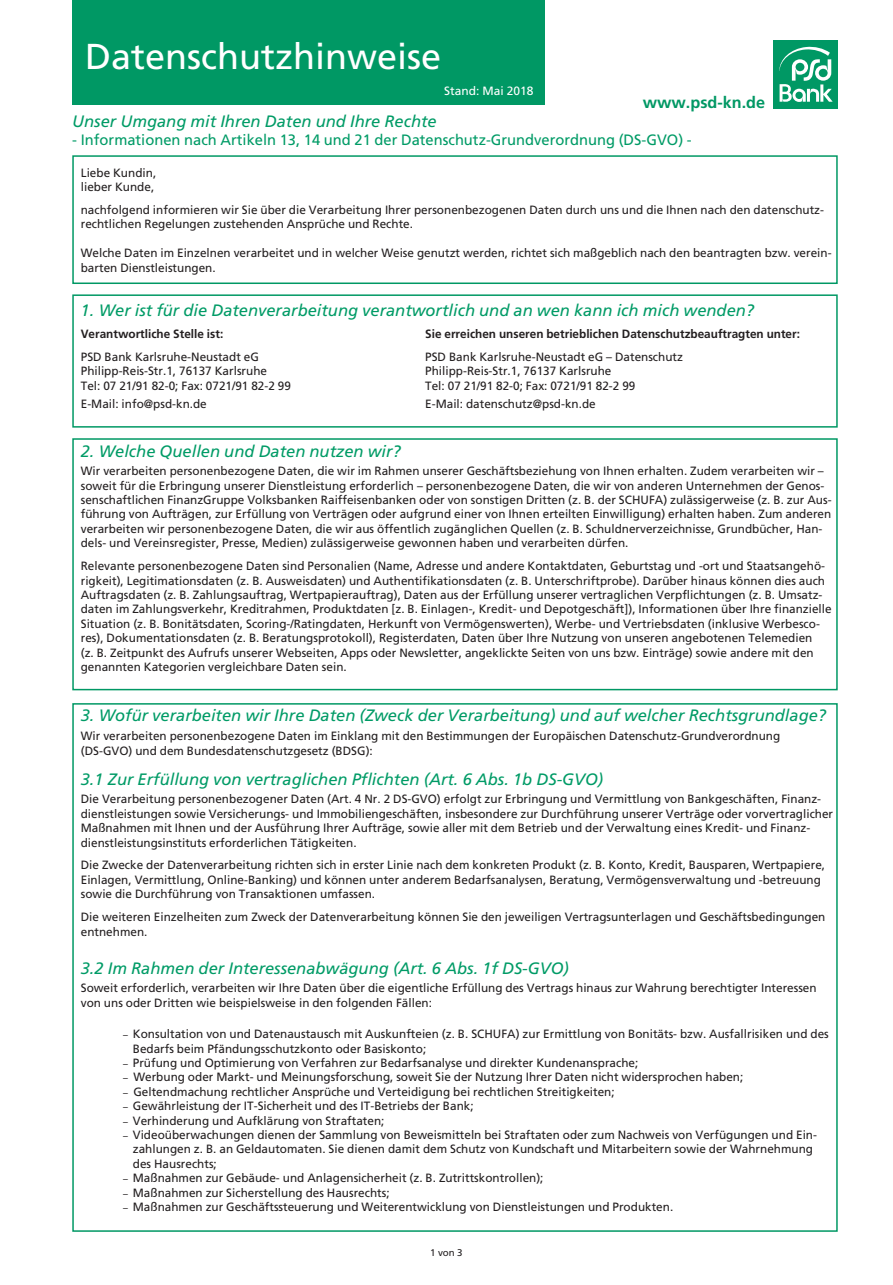
<style>
.page{position:relative;width:893px;height:1285px;background:#fff}
.page>*{position:absolute;margin:0;border:0;box-sizing:border-box;transform-origin:0 0}
.t1{font:36px "Frutiger LT";color:#fff}
.t2{font:italic 16.5px "Frutiger LT";color:#009b66}
.t3{font:700 16.2px "Frutiger LT";color:#009864}
.t4{font:15px "Frutiger LT";color:#009b66}
.t5{font:12px/14.4px "Frutiger LT";color:#231f20}
.t6{font:700 12px "Frutiger LT";color:#231f20}
.t7{font:12px "Frutiger LT";color:#fff}
.t8{font:9.75px "Frutiger LT";color:#231f20}
.s1{font-size:9.75px}
</style>
<div class="page">
<div style="left:72px;top:0;width:472px;height:104px;background:#009864"></div>
<div style="left:774px;top:40px;width:64px;height:68px;background:#009864"></div>
<svg style="left:779px;top:46px;width:54px;height:56px"></svg>
<div style="left:72px;top:155px;width:766px;height:129px;border:2px solid #009864"></div>
<div style="left:72px;top:294px;width:766px;height:133px;border:2px solid #009864"></div>
<div style="left:72px;top:438px;width:766px;height:252px;border:2px solid #009864"></div>
<h1 class="t1" style="left:85px;top:36px;width:358px">Datenschutzhinweise</h1>
<p class="t7" style="left:444px;top:84px;width:91px">Stand: Mai 2018</p>
<h3 class="t3" style="left:643px;top:93px;width:124px">www.psd-kn.de</h3>
<h2 class="t2" style="left:72px;top:112px;width:366px">Unser Umgang mit Ihren Daten und Ihre Rechte</h2>
<p class="t4" style="left:72px;top:131px;width:621px">- Informationen nach Artikeln 13, 14 und 21 der Datenschutz-Grundverordnung (DS-GVO) -</p>
<p class="t5" style="left:81px;top:165px;width:77px">Liebe Kundin, lieber Kunde,</p>
<p class="t5" style="left:81px;top:202px;width:745px">nachfolgend informieren wir Sie über die Verarbeitung Ihrer personenbezogenen Daten durch uns und die Ihnen nach den datenschutz&shy;rechtlichen Regelungen zustehenden Ansprüche und Rechte.</p>
<p class="t5" style="left:81px;top:246px;width:752px">Welche Daten im Einzelnen verarbeitet und in welcher Weise genutzt werden, richtet sich maßgeblich nach den beantragten bzw. verein&shy;barten Dienstleistungen.</p>
<h2 class="t2" style="left:81px;top:300px;width:675px">1. Wer ist für die Datenverarbeitung verantwortlich und an wen kann ich mich wenden?</h2>
<p class="t6" style="left:81px;top:327px;width:144px">Verantwortliche Stelle ist:</p>
<p class="t6" style="left:425px;top:327px;width:376px">Sie erreichen unseren betrieblichen Datenschutzbeauftragten unter:</p>
<p class="t5" style="left:81px;top:349px;width:180px">PSD Bank Karlsruhe-Neustadt eG</p>
<p class="t5" style="left:425px;top:349px;width:259px">PSD Bank Karlsruhe-Neustadt eG – Datenschutz</p>
<p class="t5" style="left:81px;top:364px;width:188px">Philipp-Reis-Str.1, 76137 Karlsruhe</p>
<p class="t5" style="left:425px;top:364px;width:188px">Philipp-Reis-Str.1, 76137 Karlsruhe</p>
<p class="t5" style="left:81px;top:378px;width:212px">Tel: 07 21/91 82-0; Fax: 0721/91 82-2 99</p>
<p class="t5" style="left:425px;top:378px;width:212px">Tel: 07 21/91 82-0; Fax: 0721/91 82-2 99</p>
<p class="t5" style="left:81px;top:396px;width:128px">E-Mail: info@psd-kn.de</p>
<p class="t5" style="left:425px;top:396px;width:172px">E-Mail: datenschutz@psd-kn.de</p>
<h2 class="t2" style="left:81px;top:441px;width:321px">2. Welche Quellen und Daten nutzen wir?</h2>
<p class="t5" style="left:81px;top:464px;width:752px">Wir verarbeiten personenbezogene Daten, die wir im Rahmen unserer Geschäftsbeziehung von Ihnen erhalten. Zudem verarbeiten wir – soweit für die Erbringung unserer Dienstleistung erforderlich – personenbezogene Daten, die wir von anderen Unternehmen der Genos&shy;senschaftlichen FinanzGruppe Volksbanken Raiffeisenbanken oder von sonstigen Dritten (z. B. der SCHUFA) zulässigerweise (z. B. zur Aus&shy;führung von Aufträgen, zur Erfüllung von Verträgen oder aufgrund einer von Ihnen erteilten Einwilligung) erhalten haben. Zum anderen verarbeiten wir personenbezogene Daten, die wir aus öffentlich zugänglichen Quellen (z. B. Schuldnerverzeichnisse, Grundbücher, Han&shy;dels- und Vereinsregister, Presse, Medien) zulässigerweise gewonnen haben und verarbeiten dürfen.</p>
<p class="t5" style="left:81px;top:558px;width:752px">Relevante personenbezogene Daten sind Personalien (Name, Adresse und andere Kontaktdaten, Geburtstag und -ort und Staatsangehö&shy;rigkeit), Legitimationsdaten (z. B. Ausweisdaten) und Authentifikationsdaten (z. B. Unterschriftprobe). Darüber hinaus können dies auch Auftragsdaten (z. B. Zahlungsauftrag, Wertpapierauftrag), Daten aus der Erfüllung unserer vertraglichen Verpflichtungen (z. B. Umsatz&shy;daten im Zahlungsverkehr, Kreditrahmen, Produktdaten [z. B. Einlagen-, Kredit- und Depotgeschäft]), Informationen über Ihre finanzielle Situation (z. B. Bonitätsdaten, Scoring-/Ratingdaten, Herkunft von Vermögenswerten), Werbe- und Vertriebsdaten (inklusive Werbesco&shy;res), Dokumentationsdaten (z. B. Beratungsprotokoll), Registerdaten, Daten über Ihre Nutzung von unseren angebotenen Telemedien<br>(z. B. Zeitpunkt des Aufrufs unserer Webseiten, Apps oder Newsletter, angeklickte Seiten von uns bzw. Einträge) sowie andere mit den genannten Kategorien vergleichbare Daten sein.</p>
<h2 class="t2" style="left:81px;top:706px;width:747px">3. Wofür verarbeiten wir Ihre Daten (Zweck der Verarbeitung) und auf welcher Rechtsgrundlage?</h2>
<p class="t5" style="left:81px;top:728px;width:701px">Wir verarbeiten personenbezogene Daten im Einklang mit den Bestimmungen der Europäischen Datenschutz-Grundverordnung (DS-GVO) und dem Bundesdatenschutzgesetz (BDSG):</p>
<h2 class="t2" style="left:81px;top:769px;width:524px">3.1 Zur Erfüllung von vertraglichen Pflichten (Art. 6 Abs. 1b DS-GVO)</h2>
<p class="t5" style="left:81px;top:791px;width:754px">Die Verarbeitung personenbezogener Daten (Art. 4 Nr. 2 DS-GVO) erfolgt zur Erbringung und Vermittlung von Bankgeschäften, Finanz&shy;dienstleistungen sowie Versicherungs- und Immobiliengeschäften, insbesondere zur Durchführung unserer Verträge oder vorvertraglicher Maßnahmen mit Ihnen und der Ausführung Ihrer Aufträge, sowie aller mit dem Betrieb und der Verwaltung eines Kredit- und Finanz&shy;dienstleistungsinstituts erforderlichen Tätigkeiten.</p>
<p class="t5" style="left:81px;top:858px;width:746px">Die Zwecke der Datenverarbeitung richten sich in erster Linie nach dem konkreten Produkt (z. B. Konto, Kredit, Bausparen, Wertpapiere,<br>Einlagen, Vermittlung, Online-Banking) und können unter anderem Bedarfsanalysen, Beratung, Vermögensverwaltung und -betreuung sowie die Durchführung von Transaktionen umfassen.</p>
<p class="t5" style="left:81px;top:909px;width:746px">Die weiteren Einzelheiten zum Zweck der Datenverarbeitung können Sie den jeweiligen Vertragsunterlagen und Geschäftsbedingungen entnehmen.</p>
<h2 class="t2" style="left:81px;top:958px;width:490px">3.2 Im Rahmen der Interessenabwägung (Art. 6 Abs. 1f DS-GVO)</h2>
<p class="t5" style="left:81px;top:980px;width:737px">Soweit erforderlich, verarbeiten wir Ihre Daten über die eigentliche Erfüllung des Vertrags hinaus zur Wahrung berechtigter Interessen von uns oder Dritten wie beispielsweise in den folgenden Fällen:</p>
<p class="t5" style="left:133px;top:1026px;width:697px;text-indent:-10px"><span class="s1">–</span> Konsultation von und Datenaustausch mit Auskunfteien (z. B. SCHUFA) zur Ermittlung von Bonitäts- bzw. Ausfallrisiken und des<br>Bedarfs beim Pfändungsschutzkonto oder Basiskonto;</p>
<p class="t5" style="left:123px;top:1055px;width:517px"><span class="s1">–</span> Prüfung und Optimierung von Verfahren zur Bedarfsanalyse und direkter Kundenansprache;</p>
<p class="t5" style="left:123px;top:1069px;width:622px"><span class="s1">–</span> Werbung oder Markt- und Meinungsforschung, soweit Sie der Nutzung Ihrer Daten nicht widersprochen haben;</p>
<p class="t5" style="left:123px;top:1084px;width:493px"><span class="s1">–</span> Geltendmachung rechtlicher Ansprüche und Verteidigung bei rechtlichen Streitigkeiten;</p>
<p class="t5" style="left:123px;top:1098px;width:352px"><span class="s1">–</span> Gewährleistung der IT-Sicherheit und des IT-Betriebs der Bank;</p>
<p class="t5" style="left:123px;top:1112px;width:263px"><span class="s1">–</span> Verhinderung und Aufklärung von Straftaten;</p>
<p class="t5" style="left:133px;top:1127px;width:686px;text-indent:-10px"><span class="s1">–</span> Videoüberwachungen dienen der Sammlung von Beweismitteln bei Straftaten oder zum Nachweis von Verfügungen und Ein&shy;zahlungen z. B. an Geldautomaten. Sie dienen damit dem Schutz von Kundschaft und Mitarbeitern sowie der Wahrnehmung des Hausrechts;</p>
<p class="t5" style="left:123px;top:1170px;width:422px"><span class="s1">–</span> Maßnahmen zur Gebäude- und Anlagensicherheit (z. B. Zutrittskontrollen);</p>
<p class="t5" style="left:123px;top:1184px;width:268px"><span class="s1">–</span> Maßnahmen zur Sicherstellung des Hausrechts;</p>
<p class="t5" style="left:123px;top:1199px;width:551px"><span class="s1">–</span> Maßnahmen zur Geschäftssteuerung und Weiterentwicklung von Dienstleistungen und Produkten.</p>
<p class="t8" style="left:430px;top:1246px;width:34px">1 von 3</p>
</div>
